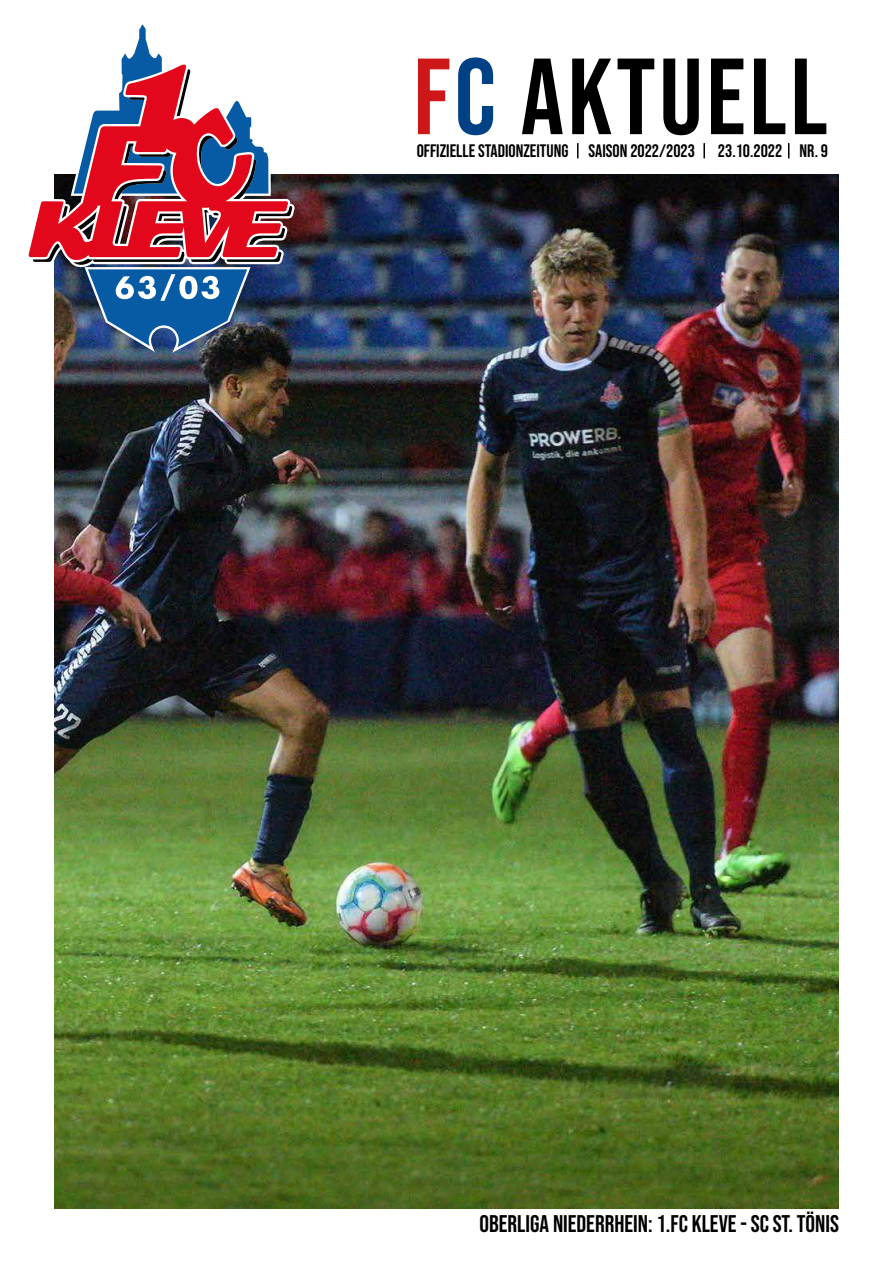
<style>
.page{position:relative;width:893px;height:1263px;background:#fff}
.page>*{position:absolute;margin:0;border:0;box-sizing:border-box;transform-origin:0 0}
.t1{font:108px "Bebas Neue";letter-spacing:.035em;color:#000}
.t2{font:24px "Bebas Neue";color:#000}
.t3{font:18px "Bebas Neue";color:#000}
.s1{color:#cd1719}
.s2{color:#004185}
</style>
<div class="page">
<img style="left:54px;top:175px;width:785px;height:1034px">
<svg style="left:28px;top:121px;width:260px;height:139px"></svg>
<svg style="left:198px;top:100px;width:70px;height:99px"></svg>
<img style="left:33px;top:206px;width:260px;height:147px">
<svg style="left:74px;top:25px;width:117px;height:174px"></svg>
<svg style="left:577px;top:143px;width:1px;height:15px"></svg>
<svg style="left:703px;top:143px;width:2px;height:15px"></svg>
<svg style="left:788px;top:143px;width:1px;height:15px"></svg>
<h1 class="t1" style="left:414px;top:36px;width:416px"><span class="s1">F</span><span class="s2">C</span> AKTUELL</h1>
<p class="t3" style="left:417px;top:141px;width:280px">OFFIZIELLE STADIONZEITUNG SAISON 2022/2023</p>
<p class="t3" style="left:718px;top:141px;width:112px">23.10.2022 NR. 9</p>
<h2 class="t2" style="left:480px;top:1210px;width:361px">OBERLIGA NIEDERRHEIN: 1.FC KLEVE - SC ST. TÖNIS</h2>
</div>
